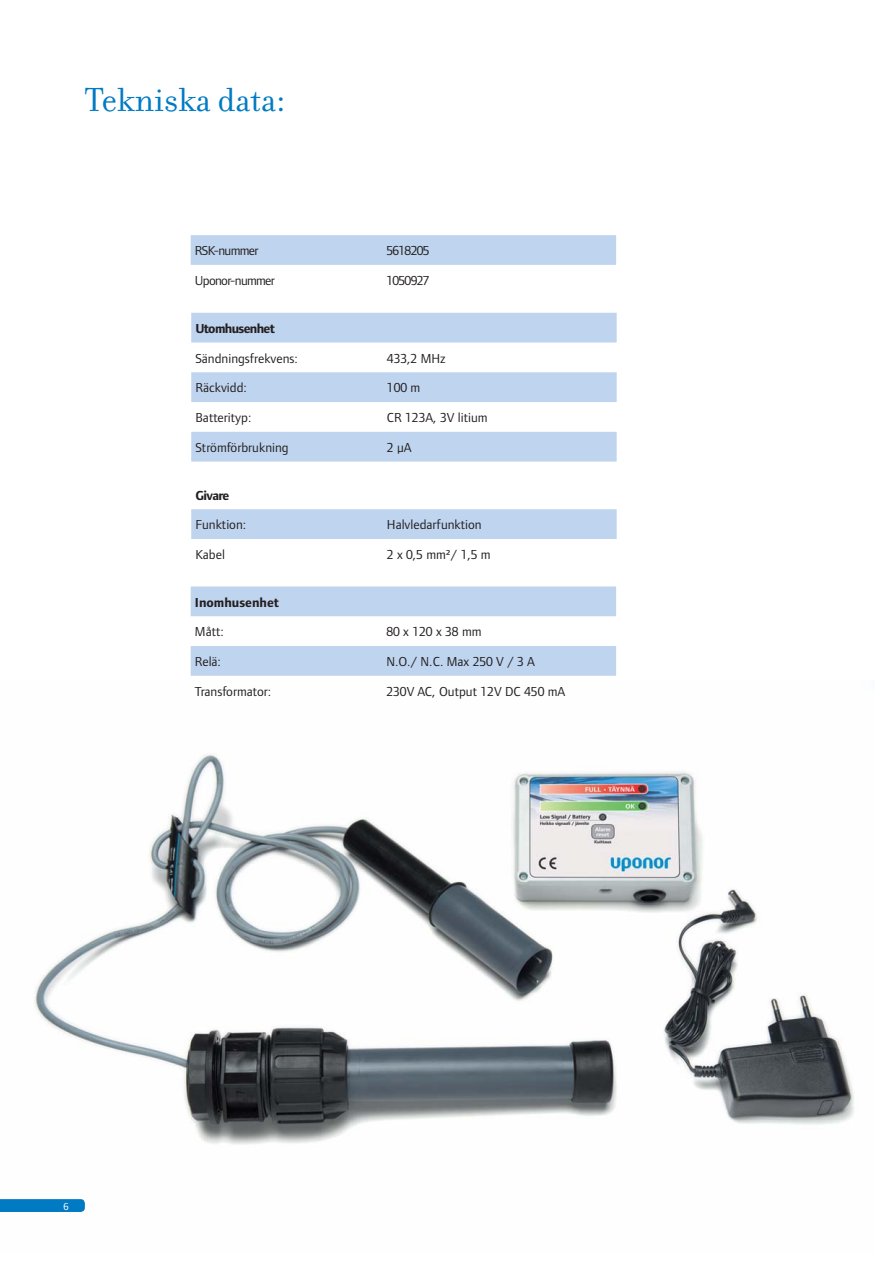
<style>
.page{position:relative;width:893px;height:1263px;background:#fff}
.page>*{position:absolute;margin:0;border:0;box-sizing:border-box;transform-origin:0 0}
.t1{font:36px "Filosofia";color:#007ac2}
.t2{font:13.5px "Foundry Form Sans";color:#231f20}
.t3{font:13.5px "Foundry Form Sans";letter-spacing:-.05em;color:#231f20}
.t4{font:700 13.5px "Foundry Form Sans";letter-spacing:-.05em;color:#231f20}
.t5{font:700 13.5px "Foundry Form Sans";color:#231f20}
.t6{font:10.5px "Foundry Form Sans";color:#fff}
</style>
<div class="page">
<img style="left:34px;top:754px;width:820px;height:390px">
<svg style="left:0;top:1199px;width:85px;height:13px"></svg>
<svg style="left:191px;top:586px;width:425px;height:90px"></svg>
<svg style="left:191px;top:313px;width:425px;height:149px;fill:#bfd4ee"></svg>
<div style="left:191px;top:509px;width:425px;height:30px;background:#bfd4ee"></div>
<div style="left:191px;top:235px;width:425px;height:30px;background:#bfd4ee"></div>
<h1 class="t1" style="left:85px;top:85px;width:202px">Tekniska data:</h1>
<p class="t3" style="left:195px;top:246px;width:65px">RSK-nummer</p>
<p class="t3" style="left:386px;top:246px;width:45px">5618205</p>
<p class="t3" style="left:195px;top:275px;width:81px">Uponor-nummer</p>
<p class="t3" style="left:386px;top:275px;width:45px">1050927</p>
<p class="t4" style="left:195px;top:323px;width:81px">Utomhusenhet</p>
<p class="t2" style="left:195px;top:353px;width:104px">Sändningsfrekvens:</p>
<p class="t2" style="left:387px;top:353px;width:60px">433,2 MHz</p>
<p class="t2" style="left:195px;top:383px;width:53px">Räckvidd:</p>
<p class="t2" style="left:387px;top:383px;width:35px">100 m</p>
<p class="t2" style="left:195px;top:413px;width:57px">Batterityp:</p>
<p class="t2" style="left:387px;top:413px;width:102px">CR 123A, 3V litium</p>
<p class="t2" style="left:195px;top:442px;width:95px">Strömförbrukning</p>
<p class="t2" style="left:387px;top:442px;width:26px">2 μA</p>
<p class="t4" style="left:195px;top:490px;width:35px">Givare</p>
<p class="t2" style="left:195px;top:520px;width:52px">Funktion:</p>
<p class="t2" style="left:387px;top:520px;width:96px">Halvledarfunktion</p>
<p class="t2" style="left:195px;top:550px;width:31px">Kabel</p>
<p class="t2" style="left:387px;top:550px;width:105px">2 x 0,5 mm²/ 1,5 m</p>
<p class="t5" style="left:195px;top:597px;width:86px">Inomhusenhet</p>
<p class="t2" style="left:195px;top:627px;width:31px">Mått:</p>
<p class="t2" style="left:386px;top:627px;width:97px">80 x 120 x 38 mm</p>
<p class="t2" style="left:195px;top:657px;width:28px">Relä:</p>
<p class="t2" style="left:386px;top:657px;width:150px">N.O./ N.C. Max 250 V / 3 A</p>
<p class="t2" style="left:195px;top:686px;width:78px">Transformator:</p>
<p class="t2" style="left:386px;top:686px;width:181px">230V AC, Output 12V DC 450 mA</p>
<p class="t6" style="left:64px;top:1202px;width:7px">6</p>
</div>
